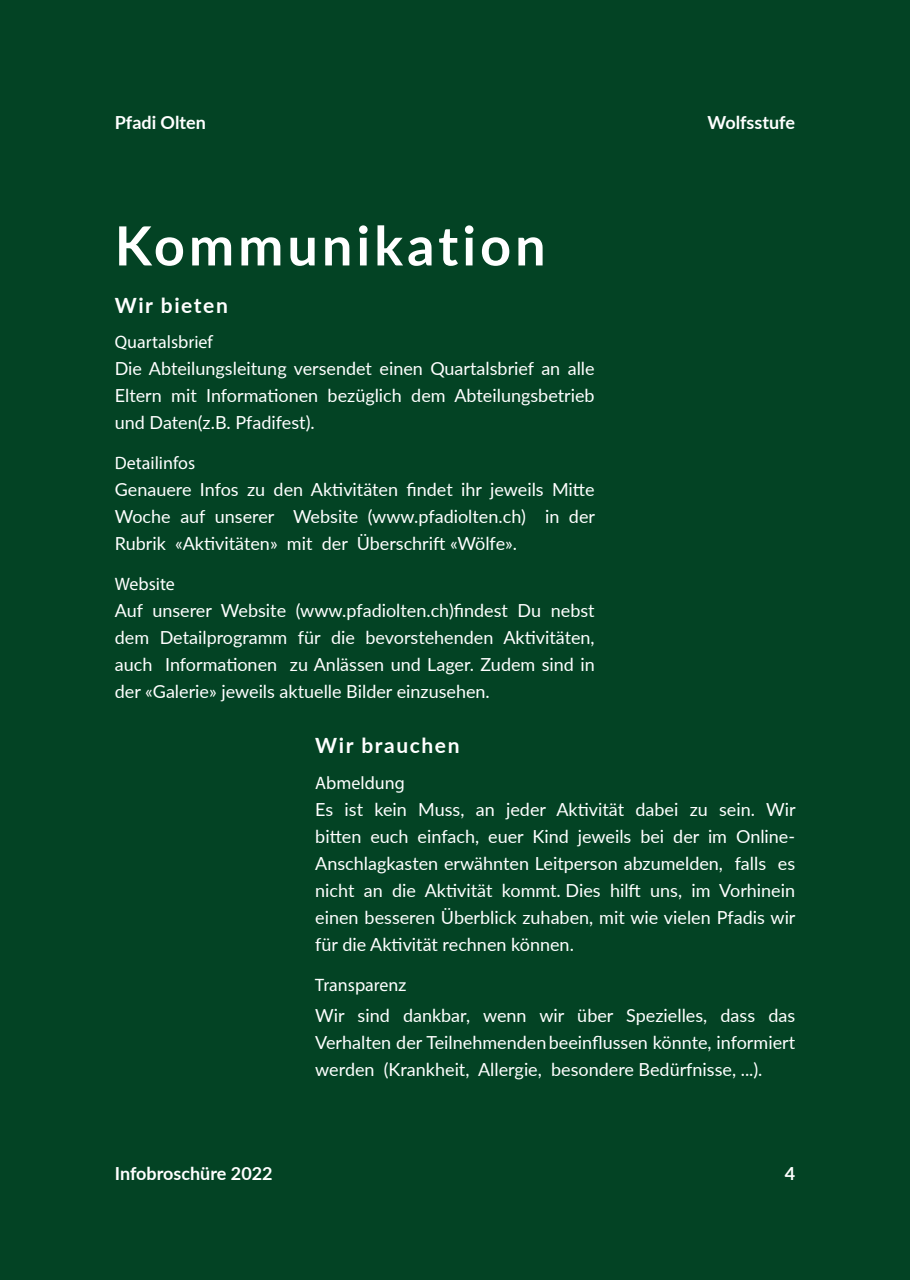
<style>
.page{position:relative;width:910px;height:1280px;background:#034324}
.page>*{position:absolute;margin:0;border:0;box-sizing:border-box;transform-origin:0 0}
.Untertitel{font:700 54px "Lato";letter-spacing:.075em;color:#fff}
.Absatztitel{font:700 21px "Lato";letter-spacing:.075em;color:#fff}
.Fliesstext{font:18px/27px "Lato";color:#fff;text-align:justify}
.Fliesstext-2{font:18px "Myriad Pro";color:#fff}
.t1{font:700 18px "Lato";color:#fff}
</style>
<div class="page">
<p class="t1" style="left:115px;top:109px;width:93px">Pfadi Olten</p>
<p class="t1" style="left:708px;top:109px;width:89px">Wolfsstufe</p>
<p class="Untertitel" style="left:115px;top:206px;width:432px">Kommunikation</p>
<p class="Absatztitel" style="left:115px;top:289px;width:115px">Wir bieten</p>
<p class="Fliesstext-2" style="left:115px;top:331px;width:100px">Quartalsbrief</p>
<p class="Fliesstext" style="left:115px;top:354px;width:481px">Die Abteilungsleitung versendet einen Quartalsbrief an alle Eltern mit Informationen bezüglich dem Abteilungsbetrieb und Daten(z.B. Pfadifest).</p>
<p class="Fliesstext-2" style="left:115px;top:452px;width:82px">Detailinfos</p>
<p class="Fliesstext" style="left:115px;top:475px;width:482px">Genauere Infos zu den Aktivitäten findet ihr jeweils Mitte Woche auf unserer Website (www.pfadiolten.ch) in der Rubrik «Aktivitäten» mit der Überschrift «Wölfe».</p>
<p class="Fliesstext-2" style="left:115px;top:572px;width:62px">Website</p>
<p class="Fliesstext" style="left:115px;top:596px;width:481px">Auf unserer Website (www.pfadiolten.ch)findest Du nebst dem Detailprogramm für die bevorstehenden Aktivitäten, auch Informationen zu Anlässen und Lager. Zudem sind in der «Galerie» jeweils aktuelle Bilder einzusehen.</p>
<p class="Absatztitel" style="left:315px;top:730px;width:146px">Wir brauchen</p>
<p class="Fliesstext-2" style="left:315px;top:772px;width:91px">Abmeldung</p>
<p class="Fliesstext" style="left:315px;top:795px;width:482px">Es ist kein Muss, an jeder Aktivität dabei zu sein. Wir bitten euch einfach, euer Kind jeweils bei der im Online-Anschlagkasten erwähnten Leitperson abzumelden, falls es nicht an die Aktivität kommt. Dies hilft uns, im Vorhinein einen besseren Überblick zuhaben, mit wie vielen Pfadis wir für die Aktivität rechnen können.</p>
<p class="Fliesstext-2" style="left:315px;top:973px;width:93px">Transparenz</p>
<p class="Fliesstext" style="left:315px;top:1001px;width:481px">Wir sind dankbar, wenn wir über Spezielles, dass das Verhalten der Teilnehmenden beeinflussen könnte, informiert werden (Krankheit, Allergie, besondere Bedürfnisse, ...).</p>
<p class="t1" style="left:115px;top:1160px;width:159px">Infobroschüre 2022</p>
<p class="t1" style="left:785px;top:1160px;width:12px">4</p>
</div>
